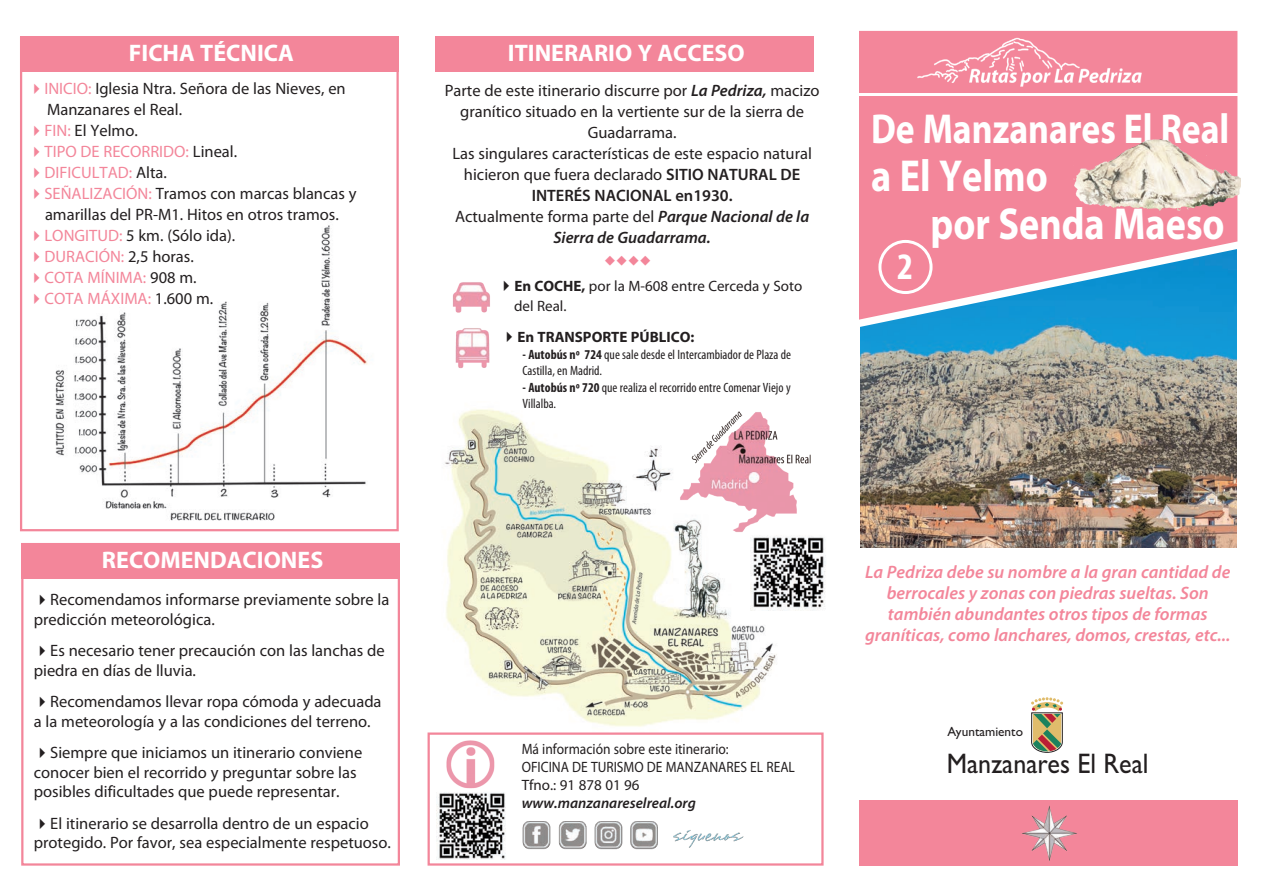
<style>
.page{position:relative;width:1263px;height:893px;background:#fff}
.page>*{position:absolute;margin:0;border:0;box-sizing:border-box;transform-origin:0 0}
.t1{font:700 45px "Myriad Pro";color:#fff;scale:.85 1}
.t2{font:700 42px "Myriad Pro";color:#fff;scale:.85 1}
.t3{font:700 condensed 37.5px "Myriad Pro";color:#fff}
.t4{font:28.2px "Gill Sans";color:#231f20;scale:.92 1}
.t5{font:700 24px "Myriad Pro";color:#fff}
.t6{font:italic 600 18px/21px "Myriad Pro";color:#f3869a;text-align:center}
.t7{font:16.5px/19.5px "Myriad Pro";color:#231f20}
.t8{font:16.5px "Myriad Pro";color:#f3869a}
.t9{font:italic 600 16.5px/21px "Myriad Pro";color:#231f20;text-align:center}
.t10{font:15px "Myriad Pro";color:#231f20;scale:.9 1}
.t11{font:15px/19.5px "Myriad Pro";color:#231f20}
.t12{font:italic 600 15px "Myriad Pro";color:#231f20}
.t13{font:700 15px "Myriad Pro";color:#231f20}
.t14{font:condensed 13.5px/16.5px "Myriad Pro";color:#231f20}
.t15{font:13.35px "Gill Sans";color:#231f20}
.t16{font:12px "Wingdings";color:#f3869a}
.s1{color:#f3869a}
.s2{color:#231f20}
.s3{font-weight:600;font-style:italic}
.s4{font-weight:600}
.s5{font-weight:400;font-style:normal}
.s6{font-weight:700}
</style>
<div class="page">
<div style="left:20px;top:37px;width:379px;height:494px;border:2px solid #f3869a"></div>
<div style="left:20px;top:37px;width:378px;height:35px;background:#f3869a"></div>
<div style="left:21px;top:543px;width:379px;height:323px;border:2px solid #f3869a"></div>
<div style="left:21px;top:543px;width:379px;height:36px;background:#f3869a"></div>
<img style="left:55px;top:225px;width:313px;height:296px">
<svg style="left:1031px;top:697px;width:32px;height:55px;background:#b1a57f"></svg>
<img style="left:860px;top:327px;width:376px;height:220px">
<svg style="left:860px;top:320px;width:377px;height:7px;background:#1c9bd6"></svg>
<svg style="left:859px;top:31px;width:378px;height:289px;background:#cf8ca6"></svg>
<svg style="left:878px;top:240px;width:54px;height:54px;background:#f499aa"></svg>
<div style="left:859px;top:800px;width:378px;height:66px;background:#f3869a"></div>
<img style="left:1021px;top:805px;width:57px;height:56px">
<img style="left:912px;top:37px;width:240px;height:56px">
<img style="left:1073px;top:135px;width:167px;height:80px">
<img style="left:445px;top:409px;width:332px;height:318px">
<div style="left:428px;top:732px;width:396px;height:134px;border:2px solid #f3869a"></div>
<img style="left:453px;top:282px;width:37px;height:31px">
<img style="left:455px;top:328px;width:35px;height:41px">
<img style="left:664px;top:409px;width:147px;height:131px">
<div style="left:435px;top:37px;width:378px;height:35px;background:#f3869a"></div>
<hr style="left:832px;top:93px;width:420px;height:3px;background:#fff">
<div style="left:749px;top:531px;width:78px;height:82px;background:#fff"></div>
<img style="left:751px;top:535px;width:74px;height:76px">
<img style="left:522px;top:821px;width:222px;height:29px">
<img style="left:446px;top:740px;width:49px;height:49px">
<img style="left:436px;top:792px;width:70px;height:68px">
<p class="t5" style="left:129px;top:39px;width:167px">FICHA TÉCNICA</p>
<p class="t7" style="left:47px;top:80px;width:300px;line-height:21px;text-indent:-19px"><span class="s1">✔INICIO:</span> Iglesia Ntra. Señora de las Nieves, en<br>Manzanares el Real.</p>
<p class="t7" style="left:28px;top:122px;width:111px"><span class="s1">✔FIN:</span> El Yelmo.</p>
<p class="t8" style="left:28px;top:145px;width:211px">✔TIPO DE RECORRIDO: <span class="s2">Lineal.</span></p>
<p class="t8" style="left:28px;top:166px;width:140px">✔DIFICULTAD: <span class="s2">Alta.</span></p>
<p class="t7" style="left:28px;top:185px;width:330px;line-height:21px;text-align:center"><span class="s1">✔SEÑALIZACIÓN:</span> Tramos con marcas blancas y amarillas del PR-M1. Hitos en otros tramos.</p>
<p class="t7" style="left:28px;top:227px;width:209px"><span class="s1">✔LONGITUD:</span> 5 km. (Sólo ida).</p>
<p class="t8" style="left:28px;top:250px;width:167px">✔DURACIÓN: <span class="s2">2,5 horas.</span></p>
<p class="t8" style="left:28px;top:271px;width:170px">✔COTA MÍNIMA: <span class="s2">908 m.</span></p>
<p class="t8" style="left:28px;top:292px;width:187px">✔COTA MÁXIMA: <span class="s2">1.600 m.</span></p>
<p class="t5" style="left:508px;top:39px;width:238px">ITINERARIO Y ACCESO</p>
<p class="t7" style="left:445px;top:81px;width:376px;line-height:21px;text-align:center">Parte de este itinerario discurre por <span class="s3">La Pedriza,</span> macizo granítico situado en la vertiente sur de la sierra de<br>Guadarrama.</p>
<p class="t7" style="left:452px;top:144px;width:361px;line-height:21px;text-align:center">Las singulares características de este espacio natural hicieron que fuera declarado <span class="s4">SITIO NATURAL DE<br>INTERÉS NACIONAL en1930.</span></p>
<p class="t9" style="left:455px;top:207px;width:356px"><span class="s5">Actualmente forma parte del</span> Parque Nacional de la<br>Sierra de Guadarrama.</p>
<p class="t16" style="left:604px;top:254px;width:49px">◆◆◆◆</p>
<p class="t11" style="left:514px;top:278px;width:290px;text-indent:-16px">✔<span class="s6">En COCHE,</span> por la M-608 entre Cerceda y Soto del Real.</p>
<p class="t13" style="left:501px;top:328px;width:195px">✔En TRANSPORTE PÚBLICO:</p>
<p class="t14" style="left:522px;top:347px;width:270px"><span class="s6">- Autobús nº 724</span> que sale desde el Intercambiador de Plaza de<br>Castilla, en Madrid.</p>
<p class="t14" style="left:522px;top:380px;width:270px"><span class="s6">- Autobús nº 720</span> que realiza el recorrido entre Comenar Viejo y<br>Villalba.</p>
<p class="t2" style="left:871px;top:104px;width:423px">De Manzanares El Real</p>
<p class="t1" style="left:871px;top:150px;width:210px">a El Yelmo</p>
<p class="t1" style="left:930px;top:198px;width:348px">por Senda Maeso</p>
<p class="t3" style="left:897px;top:244px;width:17px">2</p>
<p class="t5" style="left:102px;top:545px;width:223px">RECOMENDACIONES</p>
<p class="t7" style="left:34px;top:591px;width:357px">✔Recomendamos informarse previamente sobre la predicción meteorológica.</p>
<p class="t7" style="left:34px;top:642px;width:353px">✔Es necesario tener precaución con las lanchas de piedra en días de lluvia.</p>
<p class="t7" style="left:34px;top:693px;width:349px">✔Recomendamos llevar ropa cómoda y adecuada a la meteorología y a las condiciones del terreno.</p>
<p class="t7" style="left:34px;top:744px;width:330px">✔Siempre que iniciamos un itinerario conviene conocer bien el recorrido y preguntar sobre las posibles dificultades que puede representar.</p>
<p class="t7" style="left:34px;top:815px;width:359px">✔El itinerario se desarrolla dentro de un espacio protegido. Por favor, sea especialmente respetuoso.</p>
<p class="t10" style="left:522px;top:743px;width:231px">Má información sobre este itinerario:</p>
<p class="t10" style="left:522px;top:761px;width:305px">OFICINA DE TURISMO DE MANZANARES EL REAL</p>
<p class="t11" style="left:522px;top:777px;width:119px">Tfno.: 91 878 01 96</p>
<p class="t12" style="left:522px;top:797px;width:176px">www.manzanareselreal.org</p>
<p class="t6" style="left:865px;top:564px;width:367px">La Pedriza debe su nombre a la gran cantidad de berrocales y zonas con piedras sueltas. Son también abundantes otros tipos de formas graníticas, como lanchares, domos, crestas, etc...</p>
<p class="t15" style="left:947px;top:727px;width:77px">Ayuntamiento</p>
<p class="t4" style="left:947px;top:754px;width:221px">Manzanares El Real</p>
</div>
